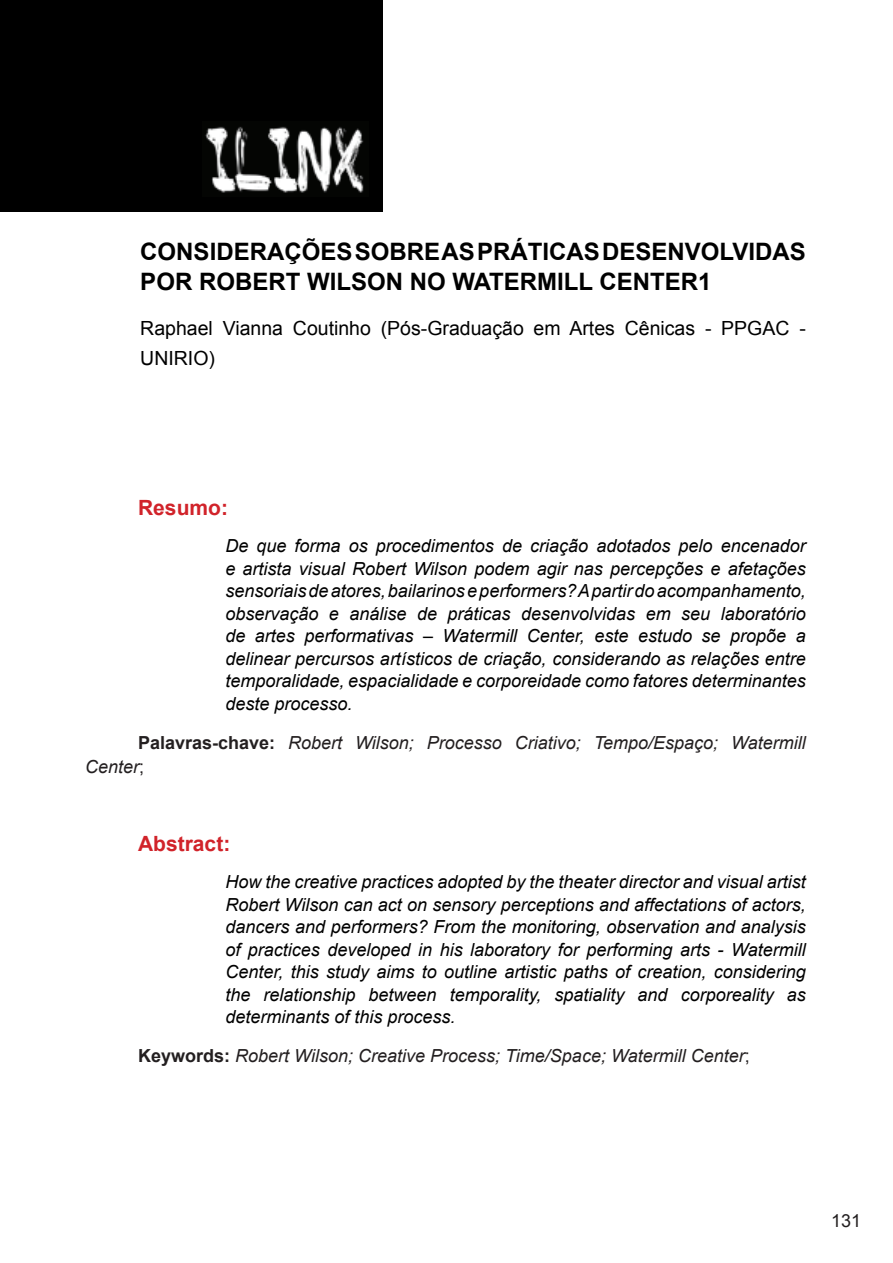
<style>
.page{position:relative;width:893px;height:1263px;background:#fff}
.page>*{position:absolute;margin:0;border:0;box-sizing:border-box;transform-origin:0 0}
.t1{font:700 24px/30px "Arial";color:#000}
.t2{font:700 21px "Arial";color:#d1232a}
.t3{font:19.5px/30px "Arial";color:#000}
.t4{font:italic 18px/22.5px "Arial";color:#000;text-align:justify}
.t5{font:italic 18px/24px "Arial";color:#231f20}
.t6{font:18px "Arial";color:#231f20}
.s1{font-weight:700;font-style:normal}
.s2{font-style:normal}
</style>
<div class="page">
<div style="left:0;top:0;width:383px;height:211px;background:#000"></div>
<img style="left:205px;top:126px;width:159px;height:67px">
<h1 class="t1" style="left:140px;top:238px;width:667px">CONSIDERAÇÕES SOBRE AS PRÁTICAS DESENVOLVIDAS<br>POR ROBERT WILSON NO WATERMILL CENTER1</h1>
<p class="t3" style="left:140px;top:314px;width:667px">Raphael Vianna Coutinho (Pós-Graduação em Artes Cênicas - PPGAC -<br>UNIRIO)</p>
<p class="t2" style="left:138px;top:493px;width:91px">Resumo:</p>
<p class="t4" style="left:225px;top:535px;width:582px">De que forma os procedimentos de criação adotados pelo encenador e artista visual Robert Wilson podem agir nas percepções e afetações sensoriais de atores, bailarinos e performers? A partir do acompanhamento, observação e análise de práticas desenvolvidas em seu laboratório de artes performativas – Watermill Center, este estudo se propõe a delinear percursos artísticos de criação, considerando as relações entre temporalidade, espacialidade e corporeidade como fatores determinantes deste processo.</p>
<p class="t5" style="left:85px;top:731px;width:722px;text-indent:53px"><span class="s1">Palavras-chave:</span> Robert Wilson; Processo Criativo; Tempo/Espaço; Watermill<br>Center<span class="s2">;</span></p>
<p class="t2" style="left:138px;top:829px;width:94px">Abstract:</p>
<p class="t4" style="left:225px;top:871px;width:582px">How the creative practices adopted by the theater director and visual artist Robert Wilson can act on sensory perceptions and affectations of actors, dancers and performers? From the monitoring, observation and analysis of practices developed in his laboratory for performing arts - Watermill Center, this study aims to outline artistic paths of creation, considering the relationship between temporality, spatiality and corporeality as determinants of this process.</p>
<p class="t5" style="left:138px;top:1044px;width:613px"><span class="s1">Keywords:</span> Robert Wilson; Creative Process; Time/Space; Watermill Center<span class="s2">;</span></p>
<p class="t6" style="left:831px;top:1209px;width:32px">131</p>
</div>
